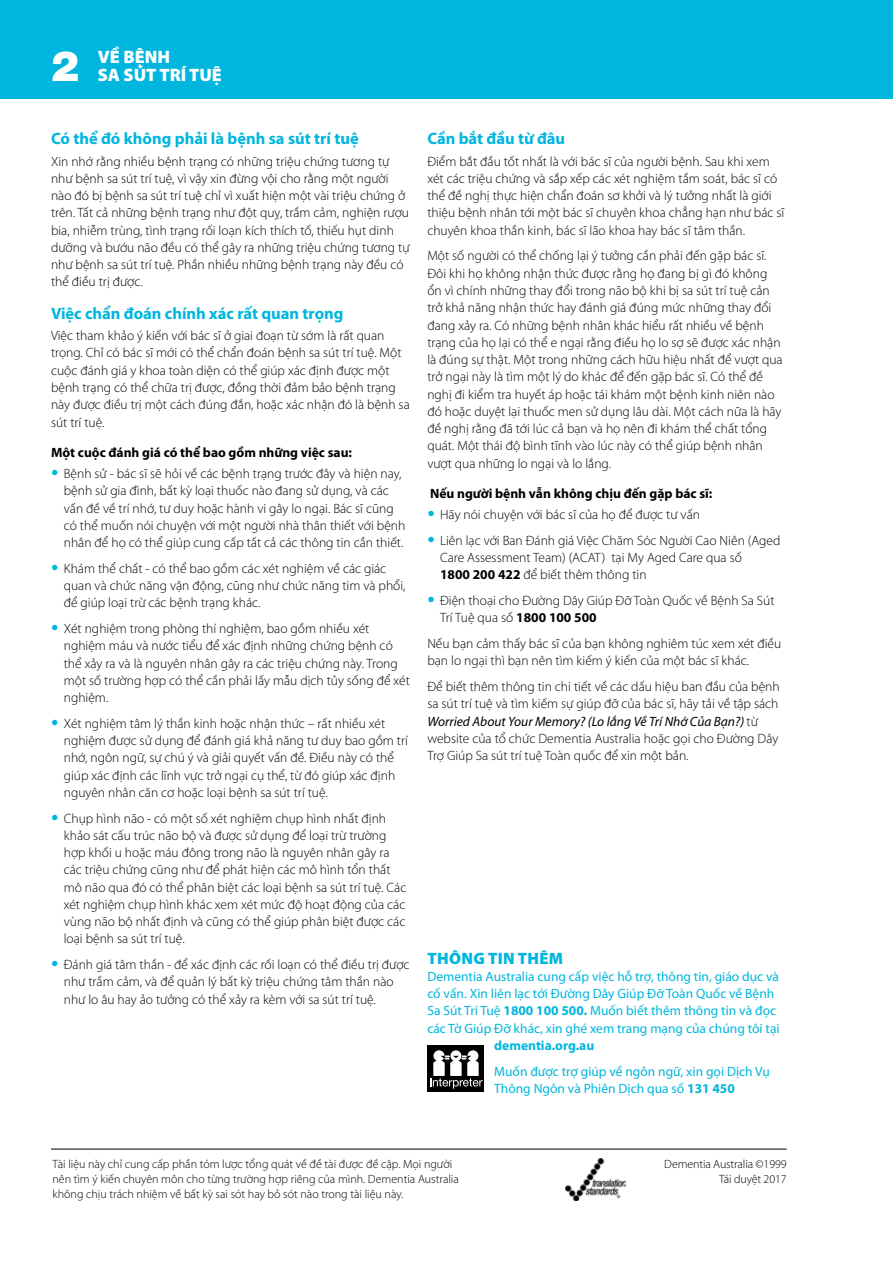
<style>
.page{position:relative;width:893px;height:1263px;background:#fff}
.page>*{position:absolute;margin:0;border:0;box-sizing:border-box;transform-origin:0 0}
.t1{font:900 42px "Helvetica Neue LT";color:#fff}
.t2{font:900 18px/18px "Myriad Pro";color:#fff}
.t3{font:700 16.5px "Myriad Pro";color:#00b6de}
.t4{font:900 16.5px "Myriad Pro";letter-spacing:.02em;color:#00b6de}
.t5{font:300 13.5px/17.2px "Myriad Pro";color:#000}
.t6{font:13.5px/17.2px "Myriad Pro";color:#00b6de}
.t7{font:700 13.5px "Myriad Pro";color:#000}
.t8{font:700 13.5px "Myriad Pro";color:#00b6de}
.t9{font:300 12px/15px "Myriad Pro";color:#000}
.s1{font-family:"Univers";font-size:15px;color:#00b6de}
.s2{font-weight:700}
.s3{font-weight:400;font-style:italic}
</style>
<div class="page">
<div style="left:0;top:0;width:893px;height:99px;background:#00b6de"></div>
<hr style="left:51px;top:1149px;width:736px;height:1px;background:#000">
<div style="left:427px;top:1046px;width:57px;height:46px;background:#000"></div>
<div style="left:467px;top:1050px;width:11px;height:11px;background:#fff;border-radius:50%"></div>
<div style="left:433px;top:1050px;width:11px;height:11px;background:#fff;border-radius:50%"></div>
<div style="left:450px;top:1050px;width:11px;height:11px;background:#fff;border-radius:50%"></div>
<svg style="left:430px;top:1055px;width:53px;height:34px"></svg>
<img style="left:566px;top:1159px;width:59px;height:41px">
<h1 class="t1" style="left:51px;top:41px;width:30px">2</h1>
<h2 class="t2" style="left:98px;top:47px;width:126px">VỀ BỆNH<br>SA SÚT TRÍ TUỆ</h2>
<p class="t3" style="left:51px;top:128px;width:309px">Có thể đó không phải là bệnh sa sút trí tuệ</p>
<p class="t5" style="left:51px;top:152px;width:360px">Xin nhớ rằng nhiều bệnh trạng có những triệu chứng tương tự như bệnh sa sút trí tuệ, vì vậy xin đừng vội cho rằng một người nào đó bị bệnh sa sút trí tuệ chỉ vì xuất hiện một vài triệu chứng ở trên. Tất cả những bệnh trạng như đột quỵ, trầm cảm, nghiện rượu bia, nhiễm trùng, tình trạng rối loạn kích thích tố, thiếu hụt dinh dưỡng và bướu não đều có thể gây ra những triệu chứng tương tự như bệnh sa sút trí tuệ. Phần nhiều những bệnh trạng này đều có thể điều trị được.</p>
<p class="t3" style="left:51px;top:302px;width:294px">Việc chẩn đoán chính xác rất quan trọng</p>
<p class="t5" style="left:51px;top:327px;width:360px">Việc tham khảo ý kiến với bác sĩ ở giai đoạn từ sớm là rất quan trọng. Chỉ có bác sĩ mới có thể chẩn đoán bệnh sa sút trí tuệ. Một cuộc đánh giá y khoa toàn diện có thể giúp xác định được một bệnh trạng có thể chữa trị được, đồng thời đảm bảo bệnh trạng này được điều trị một cách đúng đắn, hoặc xác nhận đó là bệnh sa sút trí tuệ.</p>
<p class="t7" style="left:51px;top:443px;width:303px">Một cuộc đánh giá có thể bao gồm những việc sau:</p>
<p class="t5" style="left:64px;top:465px;width:343px;text-indent:-13px"><span class="s1">•</span> Bệnh sử - bác sĩ sẽ hỏi về các bệnh trạng trước đây và hiện nay, bệnh sử gia đình, bất kỳ loại thuốc nào đang sử dụng, và các vấn đề về trí nhớ, tư duy hoặc hành vi gây lo ngại. Bác sĩ cũng có thể muốn nói chuyện với một người nhà thân thiết với bệnh nhân để họ có thể giúp cung cấp tất cả các thông tin cần thiết.</p>
<p class="t5" style="left:64px;top:559px;width:343px;text-indent:-13px"><span class="s1">•</span> Khám thể chất - có thể bao gồm các xét nghiệm về các giác quan và chức năng vận động, cũng như chức năng tim và phổi, để giúp loại trừ các bệnh trạng khác.</p>
<p class="t5" style="left:64px;top:620px;width:348px;text-indent:-13px"><span class="s1">•</span> Xét nghiệm trong phòng thí nghiệm, bao gồm nhiều xét nghiệm máu và nước tiểu để xác định những chứng bệnh có thể xảy ra và là nguyên nhân gây ra các triệu chứng này. Trong một số trường hợp có thể cần phải lấy mẫu dịch tủy sống để xét nghiệm.</p>
<p class="t5" style="left:64px;top:714px;width:346px;text-indent:-13px"><span class="s1">•</span> Xét nghiệm tâm lý thần kinh hoặc nhận thức – rất nhiều xét nghiệm được sử dụng để đánh giá khả năng tư duy bao gồm trí nhớ, ngôn ngữ, sự chú ý và giải quyết vấn đề. Điều này có thể giúp xác định các lĩnh vực trở ngại cụ thể, từ đó giúp xác định nguyên nhân căn cơ hoặc loại bệnh sa sút trí tuệ.</p>
<p class="t5" style="left:64px;top:809px;width:344px;text-indent:-13px"><span class="s1">•</span> Chụp hình não - có một số xét nghiệm chụp hình nhất định khảo sát cấu trúc não bộ và được sử dụng để loại trừ trường hợp khối u hoặc máu đông trong não là nguyên nhân gây ra các triệu chứng cũng như để phát hiện các mô hình tổn thất mô não qua đó có thể phân biệt các loại bệnh sa sút trí tuệ. Các xét nghiệm chụp hình khác xem xét mức độ hoạt động của các vùng não bộ nhất định và cũng có thể giúp phân biệt được các loại bệnh sa sút trí tuệ.</p>
<p class="t5" style="left:64px;top:956px;width:347px;text-indent:-13px"><span class="s1">•</span> Đánh giá tâm thần - để xác định các rối loạn có thể điều trị được như trầm cảm, và để quản lý bất kỳ triệu chứng tâm thần nào như lo âu hay ảo tưởng có thể xảy ra kèm với sa sút trí tuệ.</p>
<p class="t3" style="left:427px;top:128px;width:139px">Cần bắt đầu từ đâu</p>
<p class="t5" style="left:427px;top:152px;width:358px">Điểm bắt đầu tốt nhất là với bác sĩ của người bệnh. Sau khi xem xét các triệu chứng và sắp xếp các xét nghiệm tầm soát, bác sĩ có thể đề nghị thực hiện chẩn đoán sơ khởi và lý tưởng nhất là giới thiệu bệnh nhân tới một bác sĩ chuyên khoa chẳng hạn như bác sĩ chuyên khoa thần kinh, bác sĩ lão khoa hay bác sĩ tâm thần.</p>
<p class="t5" style="left:427px;top:247px;width:357px">Một số người có thể chống lại ý tưởng cần phải đến gặp bác sĩ.<br>Đôi khi họ không nhận thức được rằng họ đang bị gì đó không ổn vì chính những thay đổi trong não bộ khi bị sa sút trí tuệ cản trở khả năng nhận thức hay đánh giá đúng mức những thay đổi đang xảy ra. Có những bệnh nhân khác hiểu rất nhiều về bệnh trạng của họ lại có thể e ngại rằng điều họ lo sợ sẽ được xác nhận là đúng sự thật. Một trong những cách hữu hiệu nhất để vượt qua trở ngại này là tìm một lý do khác để đến gặp bác sĩ. Có thể đề nghị đi kiểm tra huyết áp hoặc tái khám một bệnh kinh niên nào đó hoặc duyệt lại thuốc men sử dụng lâu dài. Một cách nữa là hãy đề nghị rằng đã tới lúc cả bạn và họ nên đi khám thể chất tổng quát. Một thái độ bình tĩnh vào lúc này có thể giúp bệnh nhân vượt qua những lo ngại và lo lắng.</p>
<p class="t7" style="left:430px;top:484px;width:284px">Nếu người bệnh vẫn không chịu đến gặp bác sĩ:</p>
<p class="t5" style="left:427px;top:506px;width:274px"><span class="s1">•</span> Hãy nói chuyện với bác sĩ của họ để được tư vấn</p>
<p class="t5" style="left:440px;top:531px;width:342px;text-indent:-13px"><span class="s1">•</span> Liên lạc với Ban Đánh giá Việc Chăm Sóc Người Cao Niên (Aged<br>Care Assessment Team) (ACAT) tại My Aged Care qua số<br><span class="s2">1800 200 422</span> để biết thêm thông tin</p>
<p class="t5" style="left:440px;top:592px;width:336px;text-indent:-13px"><span class="s1">•</span> Điện thoại cho Đường Dây Giúp Đỡ Toàn Quốc về Bệnh Sa Sút<br>Trí Tuệ qua số <span class="s2">1800 100 500</span></p>
<p class="t5" style="left:427px;top:635px;width:355px">Nếu bạn cảm thấy bác sĩ của bạn không nghiêm túc xem xét điều bạn lo ngại thì bạn nên tìm kiếm ý kiến của một bác sĩ khác.</p>
<p class="t5" style="left:427px;top:678px;width:354px">Để biết thêm thông tin chi tiết về các dấu hiệu ban đầu của bệnh sa sút trí tuệ và tìm kiếm sự giúp đỡ của bác sĩ, hãy tải về tập sách <span class="s3">Worried About Your Memory? (Lo lắng Về Trí Nhớ Của Bạn?)</span> từ website của tổ chức Dementia Australia hoặc gọi cho Đường Dây Trợ Giúp Sa sút trí tuệ Toàn quốc để xin một bản.</p>
<p class="t4" style="left:427px;top:947px;width:137px">THÔNG TIN THÊM</p>
<p class="t6" style="left:427px;top:967px;width:354px">Dementia Australia cung cấp việc hỗ trợ, thông tin, giáo dục và cố vấn. Xin liên lạc tới Đường Dây Giúp Đỡ Toàn Quốc về Bệnh Sa Sút Trí Tuệ <span class="s2">1800 100 500.</span> Muốn biết thêm thông tin và đọc các Tờ Giúp Đỡ khác, xin ghé xem trang mạng của chúng tôi tại</p>
<p class="t8" style="left:494px;top:1036px;width:102px">dementia.org.au</p>
<p class="t6" style="left:494px;top:1062px;width:277px">Muốn được trợ giúp về ngôn ngữ, xin gọi Dịch Vụ<br>Thông Ngôn và Phiên Dịch qua số <span class="s2">131 450</span></p>
<p class="t9" style="left:52px;top:1156px;width:408px">Tài liệu này chỉ cung cấp phần tóm lược tổng quát về đề tài được đề cập. Mọi người nên tìm ý kiến chuyên môn cho từng trường hợp riêng của mình. Dementia Australia không chịu trách nhiệm về bất kỳ sai sót hay bỏ sót nào trong tài liệu này.</p>
<p class="t9" style="left:664px;top:1156px;width:124px;text-align:right">Dementia Australia ©1999<br>Tái duyệt 2017</p>
</div>
